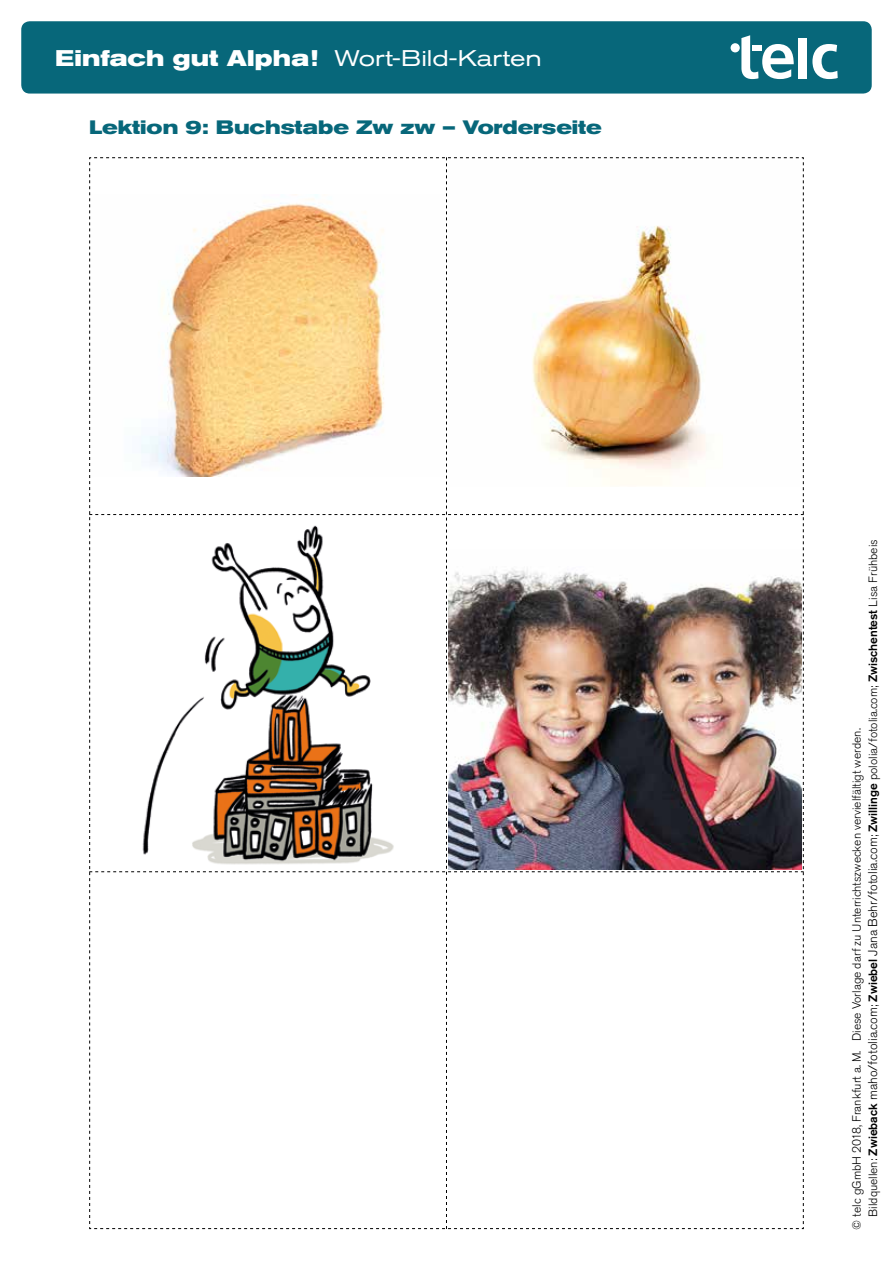
<style>
.page{position:relative;width:893px;height:1263px;background:#fff}
.page>*{position:absolute;margin:0;border:0;box-sizing:border-box;transform-origin:0 0}
.t1{font:700 expanded 22.5px "Akzidenz Grotesk Pro";letter-spacing:.01em;color:#fff}
.t2{font:700 expanded 19.2px "Akzidenz Grotesk Pro";color:#07677a}
.t3{font:300 12px/16.5px "Akzidenz Grotesk Pro";color:#000}
.s1{font-weight:400}
.s2{font-weight:500}
.s3{font-size:12.75px}
</style>
<div class="page">
<img style="left:89px;top:157px;width:715px;height:1072px">
<div style="left:21px;top:21px;width:851px;height:73px;background:#07677a;border-radius:9px"></div>
<svg style="left:741px;top:35px;width:53px;height:44px"></svg>
<div style="left:798px;top:38px;width:9px;height:40px;background:#fff"></div>
<svg style="left:812px;top:44px;width:26px;height:35px"></svg>
<div style="left:731px;top:43px;width:9px;height:9px;background:#fff;border-radius:50%"></div>
<div style="left:752px;top:45px;width:9px;height:6px;background:#fff"></div>
<h1 class="t1" style="left:55px;top:43px;width:488px">Einfach gut Alpha! <span class="s1">Wort-Bild-Karten</span></h1>
<h2 class="t2" style="left:89px;top:114px;width:514px">Lektion 9: Buchstabe Zw zw – Vorderseite</h2>
<p class="t3" style="left:848px;top:1216px;width:679px;text-indent:-13px;rotate:-90deg">© telc gGmbH 2018, Frankfurt a. M. Diese Vorlage darf zu Unterrichtszwecken vervielfältigt werden.<br>Bildquellen: <span class="s2">Zwieback</span> <span class="s3">maho/fotolia.com</span>; <span class="s2">Zwiebel</span> <span class="s3">Jana Behr/fotolia.com</span>; <span class="s2">Zwillinge</span> pololia/fotolia.com; <span class="s2">Zwischentest</span> Lisa Frühbeis</p>
</div>
